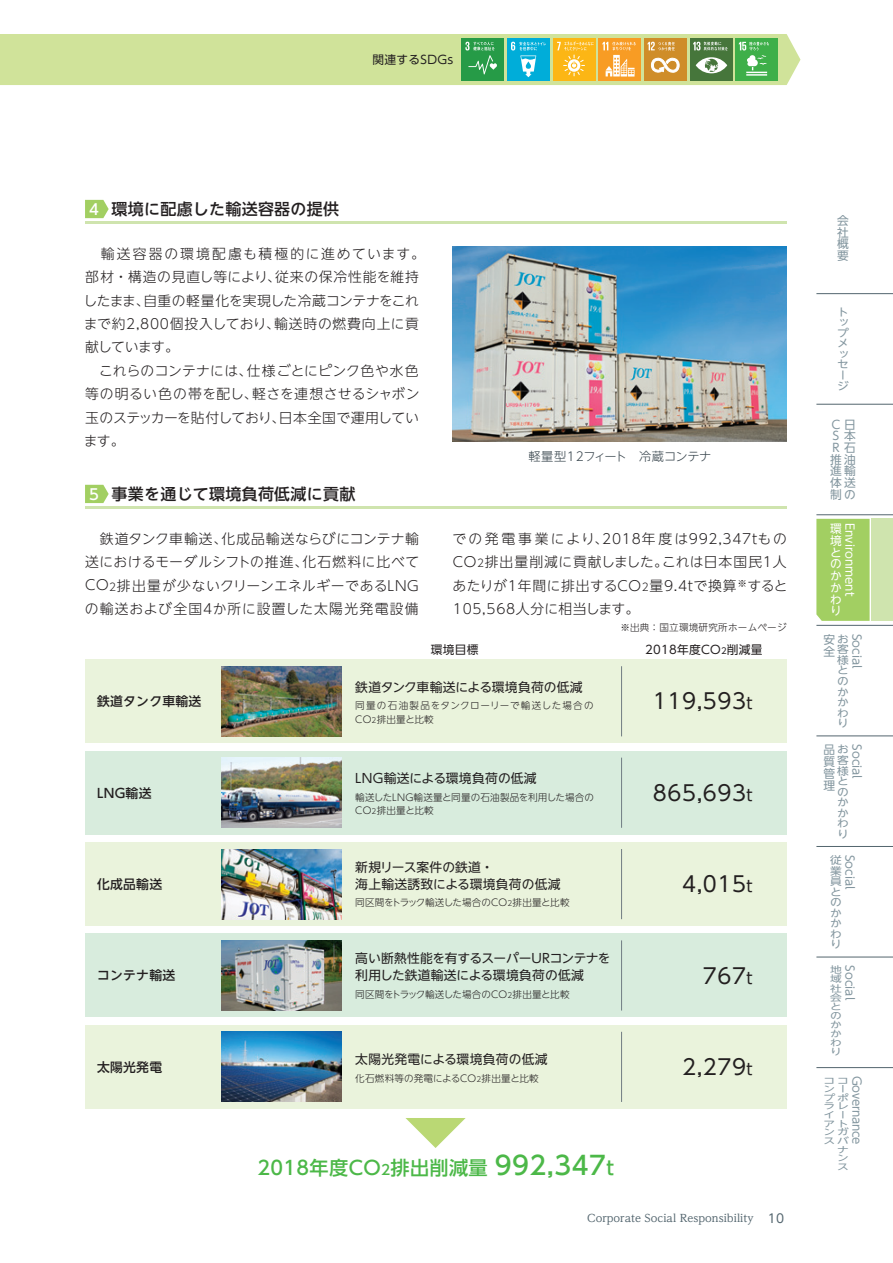
<style>
.page{position:relative;width:893px;height:1263px;background:#fff}
.page>*{position:absolute;margin:0;border:0;box-sizing:border-box;transform-origin:0 0}
.t1{font:21.3px "UD Shin Go NT Pro";letter-spacing:.025em;color:#231f20}
.t2{font:500 19.2px "UD Shin Go NT Pro";letter-spacing:.02em;color:#4cb848}
.t3{font:500 15.9px "UD Shin Go NT Pro";letter-spacing:.02em;color:#231f20}
.t4{font:300 13.8px/23.4px "UD Shin Go NT Pro";letter-spacing:.035em;color:#231f20;text-align:justify}
.t5{font:12.75px/17px "UD Shin Go NT Pro";letter-spacing:.01em;color:#231f20}
.t6{font:12.75px/17px "UD Shin Go NT Pro";letter-spacing:-.01em;color:#231f20}
.t7{font:500 12.75px "UD Shin Go NT Pro";letter-spacing:.025em;color:#231f20}
.t8{font:300 12.15px "UD Shin Go NT Pro";letter-spacing:-.015em;color:#38454d}
.t9{font:11.7px/11.7px "UD Shin Go NT Pro";color:#83969f;text-align:justify}
.t10{font:11.7px/11.7px "UD Shin Go NT Pro";color:#fff;text-align:justify}
.t11{font:11.7px "UD Shin Go NT Pro";letter-spacing:.025em;color:#231f20}
.t12{font:11.7px "UD Shin Go NT Pro";letter-spacing:-.02em;color:#83969f}
.t13{font:11.7px "UD Shin Go Pro";letter-spacing:.03em;color:#231f20}
.t14{font:500 10.65px "UD Reimin Pro";color:#53656e}
.t15{font:10.5px/10.5px "UD Shin Go NT Pro";color:#83969f;text-align:justify;scale:1.11 1}
.t16{font:300 9.6px/13.8px "UD Shin Go NT Pro";letter-spacing:.025em;color:#231f20}
.t17{font:300 9.6px "UD Shin Go NT Pro";letter-spacing:-.01em;color:#231f20}
.t18{font:300 9.6px/13.8px "UD Shin Go NT Pro";letter-spacing:.06em;color:#231f20}
.t19{font:9.15px/9.1px "UD Shin Go NT Pro";color:#83969f;scale:1.28 1}
.t20{font:8.7px "UD Shin Go NT Pro";color:#83969f;scale:1.35 1}
.s1{font-size:14.85px;color:#fff}
.s2{font-size:10.65px}
.s3{font-size:8.55px}
.s4{font-size:7.5px}
.s5{font-size:15.9px}
.s6{font-size:13.8px}
.s7{font-size:25.5px}
.s8{font-family:"UD Shin Go NT Pro";font-weight:400;font-size:12.15px}
</style>
<div class="page">
<hr style="left:816px;top:625px;width:77px;height:1px;background:#53656e">
<hr style="left:816px;top:736px;width:77px;height:1px;background:#53656e">
<hr style="left:816px;top:846px;width:77px;height:1px;background:#53656e">
<hr style="left:816px;top:957px;width:77px;height:1px;background:#53656e">
<hr style="left:816px;top:1067px;width:77px;height:1px;background:#53656e">
<hr style="left:816px;top:514px;width:77px;height:1px;background:#53656e">
<hr style="left:816px;top:404px;width:77px;height:1px;background:#53656e">
<hr style="left:816px;top:293px;width:77px;height:1px;background:#53656e">
<div style="left:85px;top:660px;width:702px;height:83px;background:#eaf3dc"></div>
<div style="left:85px;top:751px;width:702px;height:83px;background:#d8ecdd"></div>
<div style="left:85px;top:842px;width:702px;height:84px;background:#eaf3dc"></div>
<div style="left:85px;top:934px;width:702px;height:83px;background:#d8ecdd"></div>
<div style="left:85px;top:1025px;width:702px;height:83px;background:#eaf3dc"></div>
<hr style="left:85px;top:221px;width:702px;height:2px;background:#cfe4ae">
<svg style="left:85px;top:200px;width:24px;height:18px"></svg>
<hr style="left:85px;top:506px;width:702px;height:2px;background:#cfe4ae">
<svg style="left:85px;top:485px;width:24px;height:18px"></svg>
<img style="left:453px;top:247px;width:333px;height:195px">
<svg style="left:405px;top:1118px;width:61px;height:30px"></svg>
<img style="left:221px;top:666px;width:121px;height:70px">
<hr style="left:621px;top:666px;width:1px;height:70px;background:#717d83">
<hr style="left:621px;top:758px;width:1px;height:70px;background:#717d83">
<hr style="left:621px;top:849px;width:1px;height:70px;background:#717d83">
<hr style="left:621px;top:940px;width:1px;height:70px;background:#717d83">
<hr style="left:621px;top:1032px;width:1px;height:70px;background:#717d83">
<img style="left:221px;top:758px;width:121px;height:70px">
<img style="left:221px;top:849px;width:121px;height:70px">
<img style="left:221px;top:940px;width:121px;height:70px">
<img style="left:221px;top:1032px;width:121px;height:70px">
<svg style="left:0;top:34px;width:800px;height:51px;background:#bbd087"></svg>
<div style="left:872px;top:519px;width:21px;height:102px;background:#cfe4ae"></div>
<div style="left:816px;top:519px;width:54px;height:102px;background:#a2cf62"></div>
<p class="t13" style="left:372px;top:50px;width:83px">関連するSDGs</p>
<p class="t3" style="left:89px;top:196px;width:251px"><span class="s1">4</span> 環境に配慮した輸送容器の提供</p>
<p class="t4" style="left:84px;top:241px;width:343px;text-align:left">　輸送容器の環境配慮も積極的に進めています。部材・構造の見直し等により、従来の保冷性能を維持したまま、自重の軽量化を実現した冷蔵コンテナをこれまで約2,800個投入しており、輸送時の燃費向上に貢献しています。<br>　これらのコンテナには、仕様ごとにピンク色や水色等の明るい色の帯を配し、軽さを連想させるシャボン玉のステッカーを貼付しており、日本全国で運用しています。</p>
<p class="t3" style="left:89px;top:481px;width:267px"><span class="s1">5</span> 事業を通じて環境負荷低減に貢献</p>
<p class="t8" style="left:528px;top:447px;width:185px">軽量型12フィート　冷蔵コンテナ</p>
<p class="t4" style="left:85px;top:526px;width:336px">　鉄道タンク車輸送、化成品輸送ならびにコンテナ輸送におけるモーダルシフトの推進、化石燃料に比べてCO<span class="s2">2</span>排出量が少ないクリーンエネルギーであるLNGの輸送および全国4か所に設置した太陽光発電設備</p>
<p class="t4" style="left:452px;top:526px;width:337px">での発電事業により、2018年度は992,347tものCO<span class="s2">2</span>排出量削減に貢献しました。これは日本国民1人あたりが1年間に排出するCO<span class="s2">2</span>量9.4tで換算<sup>※</sup>すると105,568人分に相当します。</p>
<p class="t16" style="left:620px;top:620px;width:168px">※出典：国立環境研究所ホームページ</p>
<p class="t7" style="left:97px;top:691px;width:106px">鉄道タンク車輸送</p>
<p class="t11" style="left:431px;top:640px;width:49px">環境目標</p>
<p class="t11" style="left:645px;top:640px;width:119px">2018年度CO<span class="s3">2</span>削減量</p>
<p class="t5" style="left:355px;top:678px;width:229px">鉄道タンク車輸送による環境負荷の低減</p>
<p class="t18" style="left:355px;top:698px;width:240px">同量の石油製品をタンクローリーで輸送した場合の<br>CO<span class="s4">2</span>排出量と比較</p>
<h1 class="t1" style="left:653px;top:684px;width:101px">119,593<span class="s5">t</span></h1>
<p class="t7" style="left:97px;top:782px;width:56px">LNG輸送</p>
<p class="t5" style="left:355px;top:769px;width:183px">LNG輸送による環境負荷の低減</p>
<p class="t16" style="left:355px;top:790px;width:240px">輸送したLNG輸送量と同量の石油製品を利用した場合の<br>CO<span class="s4">2</span>排出量と比較</p>
<h1 class="t1" style="left:653px;top:775px;width:101px">865,693<span class="s5">t</span></h1>
<p class="t7" style="left:97px;top:874px;width:67px">化成品輸送</p>
<p class="t5" style="left:355px;top:858px;width:207px">新規リース案件の鉄道・<br>海上輸送誘致による環境負荷の低減</p>
<p class="t17" style="left:355px;top:895px;width:216px">同区間をトラック輸送した場合のCO<span class="s4">2</span>排出量と比較</p>
<h1 class="t1" style="left:682px;top:867px;width:72px">4,015<span class="s5">t</span></h1>
<p class="t7" style="left:97px;top:965px;width:80px">コンテナ輸送</p>
<p class="t6" style="left:355px;top:950px;width:257px">高い断熱性能を有するスーパーURコンテナを利用した鉄道輸送による環境負荷の低減</p>
<p class="t17" style="left:355px;top:986px;width:216px">同区間をトラック輸送した場合のCO<span class="s4">2</span>排出量と比較</p>
<h1 class="t1" style="left:703px;top:958px;width:51px">767<span class="s5">t</span></h1>
<p class="t7" style="left:97px;top:1056px;width:67px">太陽光発電</p>
<p class="t5" style="left:355px;top:1050px;width:194px">太陽光発電による環境負荷の低減</p>
<p class="t16" style="left:355px;top:1071px;width:185px">化石燃料等の発電によるCO<span class="s4">2</span>排出量と比較</p>
<h1 class="t1" style="left:682px;top:1049px;width:72px">2,279<span class="s5">t</span></h1>
<h2 class="t2" style="left:258px;top:1152px;width:358px">2018年度CO<span class="s6">2</span>排出削減量 <span class="s7">992,347</span>t</h2>
<p class="t14" style="left:587px;top:1210px;width:198px">Corporate Social Responsibility <span class="s8">10</span></p>
<p class="t9" style="left:837px;top:214px;width:13px">会社概要</p>
<p class="t15" style="left:837px;top:306px;width:12px;text-align:left">トップメッセージ</p>
<p class="t9" style="left:830px;top:418px;width:27px">Ｃ日Ｓ本Ｒ石推油進輸体送制の</p>
<p class="t10" style="left:830px;top:523px;width:13px">環境とのかかわり</p>
<p class="t10" style="left:856px;top:523px;width:75px;rotate:90deg">Environment</p>
<p class="t9" style="left:823px;top:633px;width:13px">安全</p>
<p class="t15" style="left:837px;top:633px;width:12px">お客様とのかかわり</p>
<p class="t9" style="left:863px;top:634px;width:36px;rotate:90deg">Social</p>
<p class="t9" style="left:823px;top:744px;width:13px">品質管理</p>
<p class="t15" style="left:837px;top:744px;width:12px">お客様とのかかわり</p>
<p class="t9" style="left:863px;top:744px;width:36px;rotate:90deg">Social</p>
<p class="t15" style="left:830px;top:854px;width:12px">従業員とのかかわり</p>
<p class="t9" style="left:856px;top:855px;width:36px;rotate:90deg">Social</p>
<p class="t19" style="left:830px;top:965px;width:10px">地域社会とのかかわり</p>
<p class="t9" style="left:856px;top:965px;width:36px;rotate:90deg">Social</p>
<p class="t20" style="left:823px;top:1073px;width:19px">ココ</p>
<p class="t20" style="left:823px;top:1082px;width:16px">ンー</p>
<p class="t20" style="left:823px;top:1090px;width:20px">プポ</p>
<p class="t20" style="left:823px;top:1099px;width:20px">ラレ</p>
<p class="t20" style="left:823px;top:1108px;width:16px">イー</p>
<p class="t20" style="left:823px;top:1116px;width:19px">アト</p>
<p class="t20" style="left:823px;top:1125px;width:20px">ンガ</p>
<p class="t20" style="left:823px;top:1134px;width:20px">スバ</p>
<p class="t20" style="left:837px;top:1142px;width:10px">ナ</p>
<p class="t20" style="left:837px;top:1151px;width:9px">ン</p>
<p class="t20" style="left:837px;top:1160px;width:9px">ス</p>
<p class="t12" style="left:866px;top:1076px;width:70px;rotate:90deg">Governance</p>
</div>
